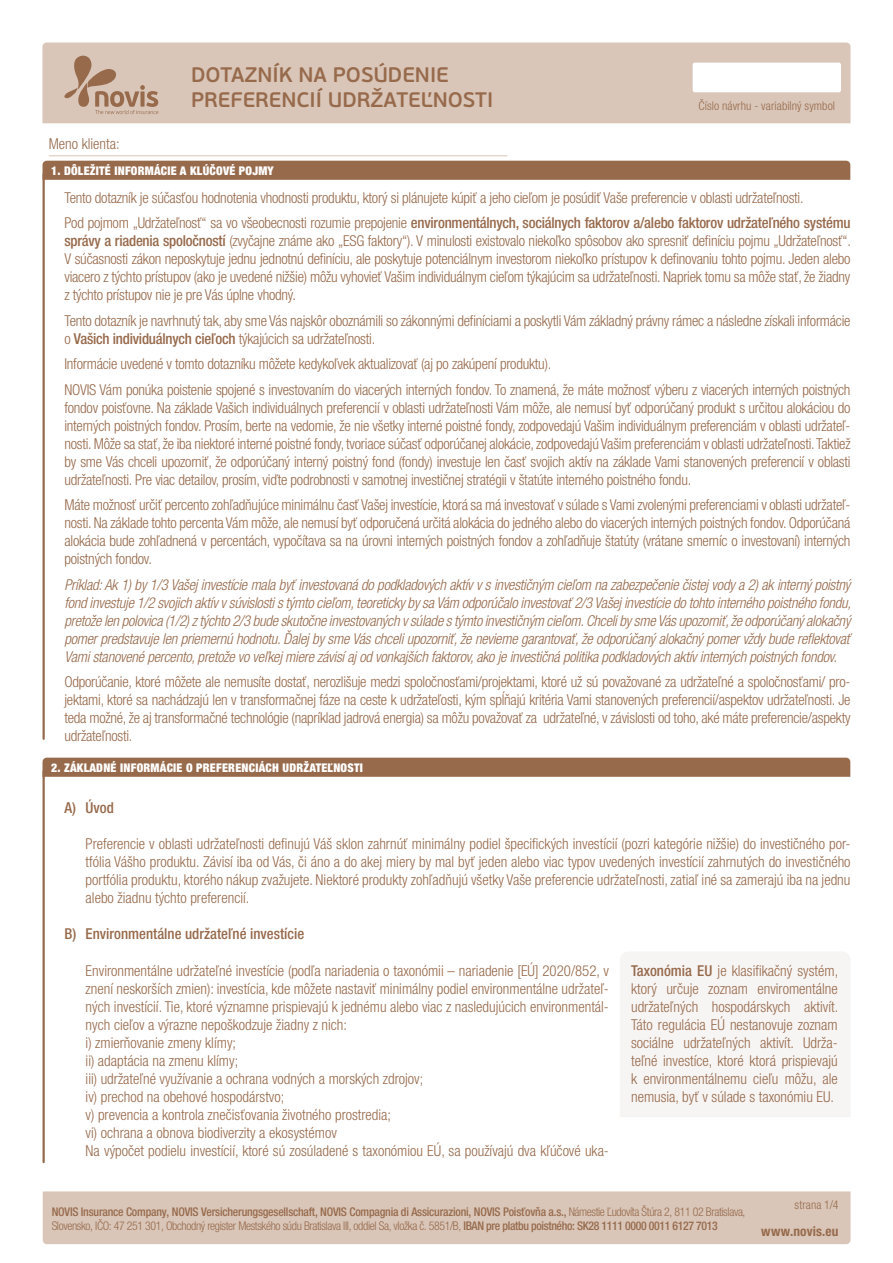
<style>
.page{position:relative;width:893px;height:1263px;background:#fff}
.page>*{position:absolute;margin:0;border:0;box-sizing:border-box;transform-origin:0 0}
.t1{font:600 21px/25.2px "PF Beau Sans Pro";color:#976a4c}
.t2{font:300 condensed 15px/18px "Helvetica Neue LT Pro";color:#976a4c;text-align:justify}
.t3{font:italic 300 condensed 15px/18px "Helvetica Neue LT Pro";letter-spacing:-.015em;color:#976a4c;text-align:justify}
.t4{font:500 condensed 15px "Helvetica Neue LT Pro";color:#976a4c}
.t5{font:700 condensed 13.5px "Helvetica Neue LT Pro";letter-spacing:.01em;color:#976a4c}
.t6{font:500 condensed 12px/13.5px "Helvetica Neue LT Pro";letter-spacing:-.02em;color:#976a4c}
.t7{font:900 condensed 12px "Helvetica Neue LT Pro";letter-spacing:.02em;color:#fff}
.t8{font:300 condensed 12px "Helvetica Neue LT Pro";letter-spacing:.01em;color:#976a4c}
.s1{font-weight:500}
.s2{font-weight:300}
.s3{font-family:"Helvetica Neue LT Com";font-weight:300}
</style>
<div class="page">
<div style="left:42px;top:43px;width:808px;height:80px;background:#d9c6b8"></div>
<svg style="left:64px;top:56px;width:94px;height:58px;background:#c6ab99"></svg>
<hr style="left:49px;top:155px;width:458px;height:1px;background:#d9c6b8">
<div style="left:43px;top:161px;width:807px;height:19px;background:#976a4c"></div>
<div style="left:43px;top:758px;width:807px;height:19px;background:#976a4c"></div>
<hr style="left:43px;top:174px;width:2px;height:565px;background:#976a4c">
<hr style="left:43px;top:771px;width:2px;height:391px;background:#976a4c">
<div style="left:693px;top:63px;width:148px;height:29px;background:#fff;border-radius:2px"></div>
<div style="left:620px;top:952px;width:230px;height:165px;background:#f7f5f4"></div>
<div style="left:43px;top:1191px;width:807px;height:53px;background:#d9c6b8"></div>
<h1 class="t1" style="left:191px;top:62px;width:304px">DOTAZNÍK NA POSÚDENIE<br>PREFERENCIÍ UDRŽATEĽNOSTI</h1>
<p class="t2" style="left:49px;top:135px;width:72px">Meno klienta:</p>
<p class="t7" style="left:51px;top:163px;width:224px">1. DÔLEŽITÉ INFORMÁCIE A KLÚČOVÉ POJMY</p>
<p class="t8" style="left:698px;top:99px;width:138px">Číslo návrhu - variabilný symbol</p>
<p class="t2" style="left:64px;top:184px;width:788px;line-height:25.5px">Tento dotazník je súčasťou hodnotenia vhodnosti produktu, ktorý si plánujete kúpiť a jeho cieľom je posúdiť Vaše preferencie v oblasti udržateľnosti.<br>Pod pojmom „Udržateľnosť“ sa vo všeobecnosti rozumie prepojenie <span class="s1">environmentálnych, sociálnych faktorov a/alebo faktorov udržateľného systému</span></p>
<p class="t2" style="left:64px;top:232px;width:788px"><span class="s1">správy a riadenia spoločností</span> (zvyčajne známe ako „ESG faktory“). V minulosti existovalo niekoľko spôsobov ako spresniť definíciu pojmu „Udržateľnosť“.<br>V súčasnosti zákon neposkytuje jednu jednotnú definíciu, ale poskytuje potenciálnym investorom niekoľko prístupov k definovaniu tohto pojmu. Jeden alebo viacero z týchto prístupov (ako je uvedené nižšie) môžu vyhovieť Vašim individuálnym cieľom týkajúcim sa udržateľnosti. Napriek tomu sa môže stať, že žiadny z týchto prístupov nie je pre Vás úplne vhodný.</p>
<p class="t2" style="left:64px;top:311px;width:788px">Tento dotazník je navrhnutý tak, aby sme Vás najskôr oboznámili so zákonnými definíciami a poskytli Vám základný právny rámec a následne získali informácie o <span class="s1">Vašich individuálnych cieľoch</span> týkajúcich sa udržateľnosti.</p>
<p class="t2" style="left:64px;top:351px;width:788px;line-height:25.5px">Informácie uvedené v tomto dotazníku môžete kedykoľvek aktualizovať (aj po zakúpení produktu).<br>NOVIS Vám ponúka poistenie spojené s investovaním do viacerých interných fondov. To znamená, že máte možnosť výberu z viacerých interných poistných</p>
<p class="t2" style="left:64px;top:398px;width:788px">fondov poisťovne. Na základe Vašich individuálnych preferencií v oblasti udržateľnosti Vám môže, ale nemusí byť odporúčaný produkt s určitou alokáciou do interných poistných fondov. Prosím, berte na vedomie, že nie všetky interné poistné fondy, zodpovedajú Vašim individuálnym preferenciám v oblasti udržateľ&shy;nosti. Môže sa stať, že iba niektoré interné poistné fondy, tvoriace súčasť odporúčanej alokácie, zodpovedajú Vašim preferenciám v oblasti udržateľnosti. Taktiež by sme Vás chceli upozorniť, že odporúčaný interný poistný fond (fondy) investuje len časť svojich aktív na základe Vami stanovených preferencií v oblasti udržateľnosti. Pre viac detailov, prosím, viďte podrobnosti v samotnej investičnej stratégii v štatúte interného poistného fondu.</p>
<p class="t2" style="left:64px;top:496px;width:788px">Máte možnosť určiť percento zohľadňujúce minimálnu časť Vašej investície, ktorá sa má investovať v súlade s Vami zvolenými preferenciami v oblasti udržateľ&shy;nosti. Na základe tohto percenta Vám môže, ale nemusí byť odporučená určitá alokácia do jedného alebo do viacerých interných poistných fondov. Odporúčaná alokácia bude zohľadnená v percentách, vypočítava sa na úrovni interných poistných fondov a zohľadňuje štatúty (vrátane smerníc o investovaní) interných poistných fondov.</p>
<p class="t3" style="left:64px;top:576px;width:788px">Príklad: Ak 1) by 1/3 Vašej investície mala byť investovaná do podkladových aktív v s investičným cieľom na zabezpečenie čistej vody a 2) ak interný poistný fond investuje 1/2 svojich aktív v súvislosti s týmto cieľom, teoreticky by sa Vám odporúčalo investovať 2/3 Vašej investície do tohto interného poistného fondu, pretože len polovica (1/2) z týchto 2/3 bude skutočne investovaných v súlade s týmto investičným cieľom. Chceli by sme Vás upozorniť, že odporúčaný alokačný pomer predstavuje len priemernú hodnotu. Ďalej by sme Vás chceli upozorniť, že nevieme garantovať, že odporúčaný alokačný pomer vždy bude reflektovať Vami stanovené percento, pretože vo veľkej miere závisí aj od vonkajších faktorov, ako je investičná politika podkladových aktív interných poistných fondov.</p>
<p class="t2" style="left:64px;top:673px;width:788px">Odporúčanie, ktoré môžete ale nemusíte dostať, nerozlišuje medzi spoločnosťami/projektami, ktoré už sú považované za udržateľné a spoločnosťami/ pro&shy;jektami, ktoré sa nachádzajú len v transformačnej fáze na ceste k udržateľosti, kým spĺňajú kritéria Vami stanovených preferencií/aspektov udržateľnosti. Je teda možné, že aj transformačné technológie (napríklad jadrová energia) sa môžu považovať za udržateľné, v závislosti od toho, aké máte preferencie/aspekty udržateľnosti.</p>
<p class="t7" style="left:51px;top:760px;width:313px">2. ZÁKLADNÉ INFORMÁCIE O PREFERENCIÁCH UDRŽATEĽNOSTI</p>
<p class="t4" style="left:64px;top:799px;width:51px">A) Úvod</p>
<p class="t2" style="left:86px;top:835px;width:766px">Preferencie v oblasti udržateľnosti definujú Váš sklon zahrnúť minimálny podiel špecifických investícií (pozri kategórie nižšie) do investičného por&shy;tfólia Vášho produktu. Závisí iba od Vás, či áno a do akej miery by mal byť jeden alebo viac typov uvedených investícií zahrnutých do investičného portfólia produktu, ktorého nákup zvažujete. Niektoré produkty zohľadňujú všetky Vaše preferencie udržateľnosti, zatiaľ iné sa zamerajú iba na jednu alebo žiadnu týchto preferencií.</p>
<p class="t4" style="left:64px;top:925px;width:241px">B) Environmentálne udržateľné investície</p>
<p class="t2" style="left:86px;top:961px;width:525px;text-align:left">Environmentálne udržateľné investície (podľa nariadenia o taxonómii – nariadenie [EÚ] 2020/852, v znení neskorších zmien): investícia, kde môžete nastaviť minimálny podiel environmentálne udržateľ&shy;ných investícií. Tie, ktoré významne prispievajú k jednému alebo viac z nasledujúcich environmentál&shy;nych cieľov a výrazne nepoškodzuje žiadny z nich:<br>i) zmierňovanie zmeny klímy;<br>ii) adaptácia na zmenu klímy;<br>iii) udržateľné využívanie a ochrana vodných a morských zdrojov;<br>iv) prechod na obehové hospodárstvo;<br>v) prevencia a kontrola znečisťovania životného prostredia;<br>vi) ochrana a obnova biodiverzity a ekosystémov<br>Na výpočet podielu investícií, ktoré sú zosúladené s taxonómiou EÚ, sa používajú dva kľúčové uka-</p>
<p class="t2" style="left:631px;top:961px;width:209px"><span class="s1">Taxonómia EU</span> je klasifikačný systém, ktorý určuje zoznam enviromentálne udržateľných hospodárskych aktivít.<br>Táto regulácia EÚ nestanovuje zoznam sociálne udržateľných aktivít. Udrža&shy;teľné investíce, ktoré ktorá prispievajú k environmentálnemu cieľu môžu, ale nemusia, byť v súlade s taxonómiu EU.</p>
<p class="t6" style="left:52px;top:1205px;width:695px">NOVIS Insurance Company, NOVIS Versicherungsgesellschaft, NOVIS Compagnia di Assicurazioni, NOVIS Poisťovňa a.s., <span class="s2">Námestie Ľudovíta Štúra 2, 811 02 Bratislava,<br>Slovensko, IČO: 47 251 301, Obchodný register</span> <span class="s3">Mestského súdu Bratislava III,</span> <span class="s2">oddiel Sa, vložka č. 5851/B,</span> IBAN pre platbu poistného: SK28 1111 0000 0011 6127 7013</p>
<p class="t8" style="left:795px;top:1197px;width:45px">strana 1/4</p>
<p class="t5" style="left:761px;top:1222px;width:79px">www.novis.eu</p>
<p class="t8" style="left:798px;top:1197px;width:45px">strana 1/4</p>
<p class="t5" style="left:765px;top:1222px;width:79px">www.novis.eu</p>
</div>
